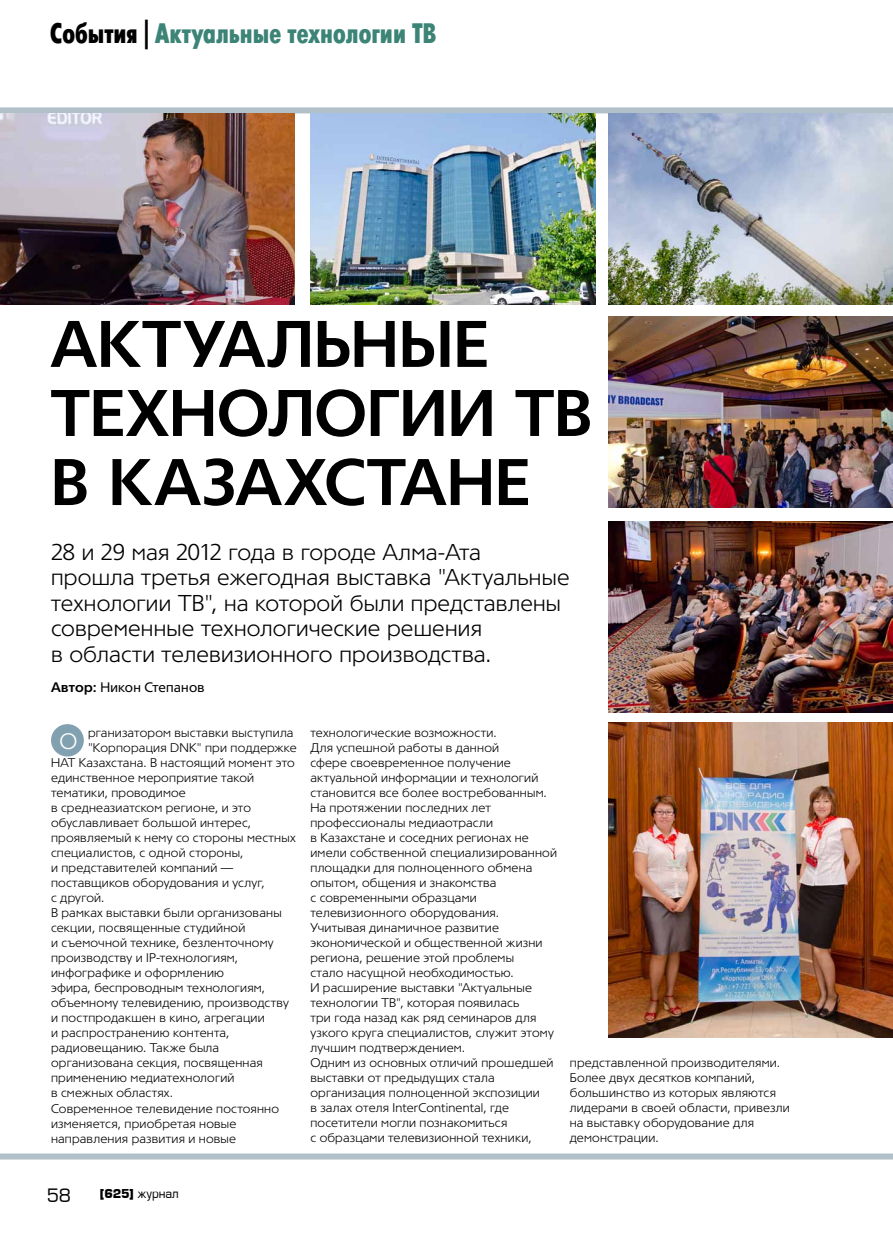
<style>
.page{position:relative;width:893px;height:1234px;background:#fff}
.page>*{position:absolute;margin:0;border:0;box-sizing:border-box;transform-origin:0 0}
.t1{font:700 64.5px/69px "Tornado C";letter-spacing:.14em;color:#000}
.t2{font:28.2px "Futura Futuris Cond Bold C";letter-spacing:-.02em;color:#3c8476}
.t3{font:22.5px/25.5px "Tornado Light C";letter-spacing:.01em;color:#000}
.t4{font:21.9px "Tornado Light C";color:#fff}
.t5{font:18px "Europe";color:#000}
.t6{font:13.5px "Tornado C";letter-spacing:.015em;color:#000}
.t7{font:12.3px/15px "Tornado Light C";letter-spacing:.02em;color:#000}
.t8{font:12px "Europe";color:#000}
.s1{color:#000}
.s2{font-weight:700}
</style>
<div class="page">
<div style="left:0;top:107px;width:893px;height:6px;background:#b1c0c9"></div>
<div style="left:0;top:1153px;width:893px;height:6px;background:#b1c0c9"></div>
<img style="left:0;top:113px;width:295px;height:191px">
<div style="left:51px;top:724px;width:33px;height:32px;background:#81a1b1;border-radius:50%"></div>
<img style="left:310px;top:113px;width:285px;height:191px">
<img style="left:608px;top:317px;width:285px;height:190px">
<img style="left:608px;top:113px;width:285px;height:191px">
<img style="left:608px;top:521px;width:285px;height:191px">
<img style="left:608px;top:722px;width:285px;height:315px">
<h2 class="t2" style="left:50px;top:18px;width:388px"><span class="s1">События |</span> Актуальные технологии ТВ</h2>
<h1 class="t1" style="left:51px;top:311px;width:89px">Актуа</h1>
<h1 class="t1" style="left:51px;top:311px;width:543px;text-indent:217px">льные технологии ТВ в Каза</h1>
<h1 class="t1" style="left:285px;top:449px;width:81px">хстане</h1>
<h3 class="t3" style="left:51px;top:539px;width:520px">28 и 29 мая 2012 года в городе Алма-Ата прошла третья ежегодная выставка "Актуальные технологии ТВ ", на которой были представлены современные технологические решения<br>в области телевизионного производства.</h3>
<p class="t6" style="left:51px;top:680px;width:155px"><span class="s2">Автор:</span> Никон Степанов</p>
<h3 class="t4" style="left:60px;top:729px;width:19px">О</h3>
<p class="t7" style="left:88px;top:725px;width:207px">рганизатором выставки выступила</p>
<p class="t7" style="left:310px;top:725px;width:248px">технологические возможности.<br>Для успешной работы в данной<br>сфере своевременное получение актуальной информации и технологий становится все более востребованным.<br>На протяжении последних лет профессионалы медиаотрасли<br>в Казахстане и соседних регионах не имели собственной специализированной площадки для полноценного обмена опытом, общения и знакомства<br>с современными образцами телевизионного оборудования.<br>Учитывая динамичное развитие экономической и общественной жизни региона, решение этой проблемы<br>стало насущной необходимостью.<br>И расширение выставки "Актуальные технологии ТВ ", которая появилась<br>три года назад как ряд семинаров для узкого круга специалистов, служит этому лучшим подтверждением.<br>Одним из основных отличий прошедшей выставки от предыдущих стала организация полноценной экспозиции<br>в залах отеля InterContinental, где посетители могли познакомиться<br>с образцами телевизионной техники,</p>
<p class="t7" style="left:88px;top:740px;width:210px">"Корпорация DNK" при поддержке</p>
<p class="t7" style="left:51px;top:755px;width:245px">НАТ Казахстана. В настоящий момент это</p>
<p class="t7" style="left:51px;top:770px;width:205px">единственное мероприятие такой</p>
<p class="t7" style="left:51px;top:785px;width:136px">тематики, проводимое</p>
<p class="t7" style="left:51px;top:800px;width:202px">в среднеазиатском регионе, и это</p>
<p class="t7" style="left:51px;top:815px;width:202px">обуславливает большой интерес,</p>
<p class="t7" style="left:51px;top:830px;width:246px">проявляемый к нему со стороны местных</p>
<p class="t7" style="left:51px;top:845px;width:194px">специалистов, с одной стороны,</p>
<p class="t7" style="left:51px;top:860px;width:184px">и представителей компаний —</p>
<p class="t7" style="left:51px;top:875px;width:215px">поставщиков оборудования и услуг,</p>
<p class="t7" style="left:51px;top:890px;width:55px">с другой.</p>
<p class="t7" style="left:51px;top:905px;width:232px">В рамках выставки были организованы</p>
<p class="t7" style="left:51px;top:920px;width:196px">секции, посвященные студийной</p>
<p class="t7" style="left:51px;top:935px;width:224px">и съемочной технике, безленточному</p>
<p class="t7" style="left:51px;top:950px;width:189px">производству и IP-технологиям,</p>
<p class="t7" style="left:51px;top:965px;width:175px">инфографике и оформлению</p>
<p class="t7" style="left:51px;top:980px;width:216px">эфира, беспроводным технологиям,</p>
<p class="t7" style="left:51px;top:995px;width:239px">объемному телевидению, производству</p>
<p class="t7" style="left:51px;top:1010px;width:215px">и постпродакшен в кино, агрегации</p>
<p class="t7" style="left:51px;top:1025px;width:180px">и распространению контента,</p>
<p class="t7" style="left:51px;top:1040px;width:170px">радиовещанию. Также была</p>
<p class="t7" style="left:51px;top:1055px;width:213px">организована секция, посвященная</p>
<p class="t7" style="left:51px;top:1070px;width:185px">применению медиатехнологий</p>
<p class="t7" style="left:51px;top:1085px;width:123px">в смежных областях.</p>
<p class="t7" style="left:51px;top:1100px;width:230px">Современное телевидение постоянно</p>
<p class="t7" style="left:51px;top:1115px;width:187px">изменяется, приобретая новые</p>
<p class="t7" style="left:51px;top:1130px;width:187px">направления развития и новые</p>
<p class="t7" style="left:570px;top:1055px;width:221px">представленной производителями.<br>Более двух десятков компаний, большинство из которых являются лидерами в своей области, привезли на выставку оборудование для демонстрации.</p>
<h3 class="t5" style="left:47px;top:1185px;width:26px">58</h3>
<p class="t8" style="left:100px;top:1186px;width:80px"><span class="s2">[625]</span> журнал</p>
</div>
